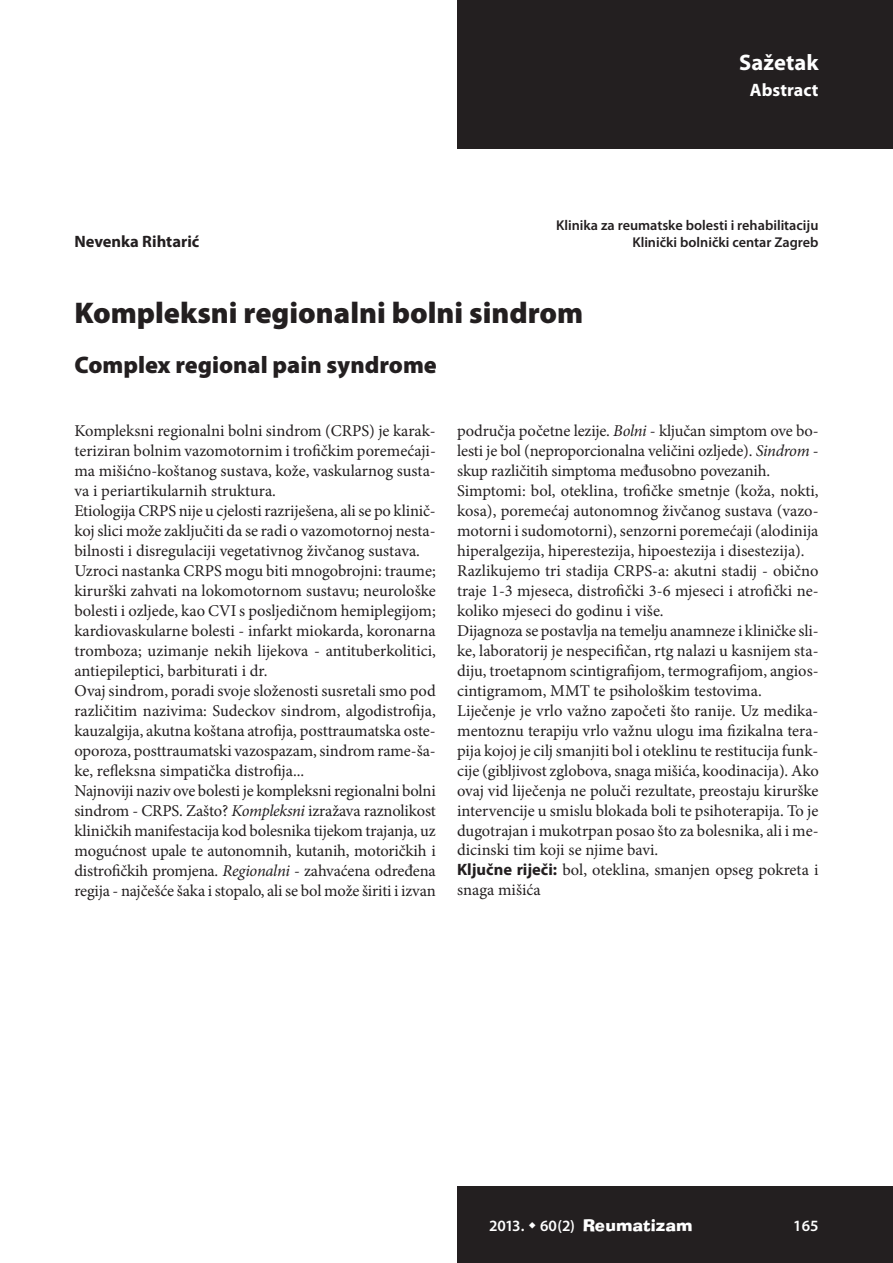
<style>
.page{position:relative;width:893px;height:1263px;background:#fff}
.page>*{position:absolute;margin:0;border:0;box-sizing:border-box;transform-origin:0 0}
.t1{font:900 30px "Myriad Pro";color:#231f20}
.t2{font:900 24px "Myriad Pro";color:#231f20}
.t3{font:700 22.5px "Myriad Pro";letter-spacing:.005em;color:#fff}
.t4{font:700 18px "Myriad Pro";letter-spacing:.005em;color:#fff}
.t5{font:16.5px/20px "Minion Pro";letter-spacing:-.005em;color:#231f20}
.t6{font:700 16.5px "Myriad Pro";color:#231f20}
.t7{font:600 15.75px "Myriad Pro";color:#fff}
.t8{font:600 14.25px/17px "Myriad Pro";color:#231f20;text-align:right}
.s1{font-style:italic}
.s2{font-family:"Myriad Pro";font-weight:700}
.s3{font-family:"Ad Lib BT";font-weight:400;font-size:16.35px}
</style>
<div class="page">
<div style="left:457px;top:1186px;width:436px;height:77px;background:#231f20"></div>
<div style="left:457px;top:0;width:436px;height:149px;background:#231f20"></div>
<p class="t6" style="left:74px;top:235px;width:126px">Nevenka Rihtarić</p>
<h3 class="t3" style="left:739px;top:54px;width:81px">Sažetak</h3>
<p class="t4" style="left:750px;top:83px;width:70px">Abstract</p>
<p class="t8" style="left:556px;top:217px;width:264px">Klinika za reumatske bolesti i rehabilitaciju<br>Klinički bolnički centar Zagreb</p>
<h1 class="t1" style="left:74px;top:302px;width:510px">Kompleksni regionalni bolni sindrom</h1>
<h2 class="t2" style="left:74px;top:356px;width:364px">Complex regional pain syndrome</h2>
<p class="t5" style="left:74px;top:422px;width:363px">Kompleksni regionalni bolni sindrom (CRPS) je karak&shy;teriziran bolnim vazomotornim i trofičkim poremećaji&shy;ma mišićno-koštanog sustava, kože, vaskularnog susta&shy;va i periartikularnih struktura.<br>Etiologija CRPS nije u cjelosti razriješena, ali se po klinič&shy;koj slici može zaključiti da se radi o vazomotornoj nesta&shy;bilnosti i disregulaciji vegetativnog živčanog sustava.<br>Uzroci nastanka CRPS mogu biti mnogobrojni: traume; kirurški zahvati na lokomotornom sustavu; neurološke bolesti i ozljede, kao CVI s posljedičnom hemiplegijom; kardiovaskularne bolesti - infarkt miokarda, koronarna tromboza; uzimanje nekih lijekova - antituberkolitici, antiepileptici, barbiturati i dr.<br>Ovaj sindrom, poradi svoje složenosti susretali smo pod različitim nazivima: Sudeckov sindrom, algodistrofija, kauzalgija, akutna koštana atrofija, posttraumatska oste&shy;oporoza, posttraumatski vazospazam, sindrom rame-ša&shy;ke, refleksna simpatička distrofija...<br>Najnoviji naziv ove bolesti je kompleksni regionalni bolni sindrom - CRPS. Zašto? <span class="s1">Kompleksni</span> izražava raznolikost kliničkih manifestacija kod bolesnika tijekom trajanja, uz mogućnost upale te autonomnih, kutanih, motoričkih i distrofičkih promjena. <span class="s1">Regionalni</span> - zahvaćena određena regija - najčešće šaka i stopalo, ali se bol može širiti i izvan</p>
<p class="t5" style="left:457px;top:422px;width:363px">područja početne lezije. <span class="s1">Bolni</span> - ključan simptom ove bo&shy;lesti je bol (neproporcionalna veličini ozljede). <span class="s1">Sindrom</span> - skup različitih simptoma međusobno povezanih.<br>Simptomi: bol, oteklina, trofičke smetnje (koža, nokti, kosa), poremećaj autonomnog živčanog sustava (vazo&shy;motorni i sudomotorni), senzorni poremećaji (alodinija hiperalgezija, hiperestezija, hipoestezija i disestezija).<br>Razlikujemo tri stadija CRPS-a: akutni stadij - obično traje 1-3 mjeseca, distrofički 3-6 mjeseci i atrofički ne&shy;koliko mjeseci do godinu i više.<br>Dijagnoza se postavlja na temelju anamneze i kliničke sli&shy;ke, laboratorij je nespecifičan, rtg nalazi u kasnijem sta&shy;diju, troetapnom scintigrafijom, termografijom, angios&shy;cintigramom, MMT te psihološkim testovima.<br>Liječenje je vrlo važno započeti što ranije. Uz medika&shy;mentoznu terapiju vrlo važnu ulogu ima fizikalna tera&shy;pija kojoj je cilj smanjiti bol i oteklinu te restitucija funk&shy;cije (gibljivost zglobova, snaga mišića, koodinacija). Ako ovaj vid liječenja ne poluči rezultate, preostaju kirurške intervencije u smislu blokada boli te psihoterapija. To je dugotrajan i mukotrpan posao što za bolesnika, ali i me&shy;dicinski tim koji se njime bavi.<br><span class="s2">Ključne riječi:</span> bol, oteklina, smanjen opseg pokreta i snaga mišića</p>
<p class="t7" style="left:489px;top:1220px;width:205px">2013. 60(2) <span class="s3">Reumatizam</span></p>
<p class="t7" style="left:793px;top:1220px;width:27px">165</p>
</div>
